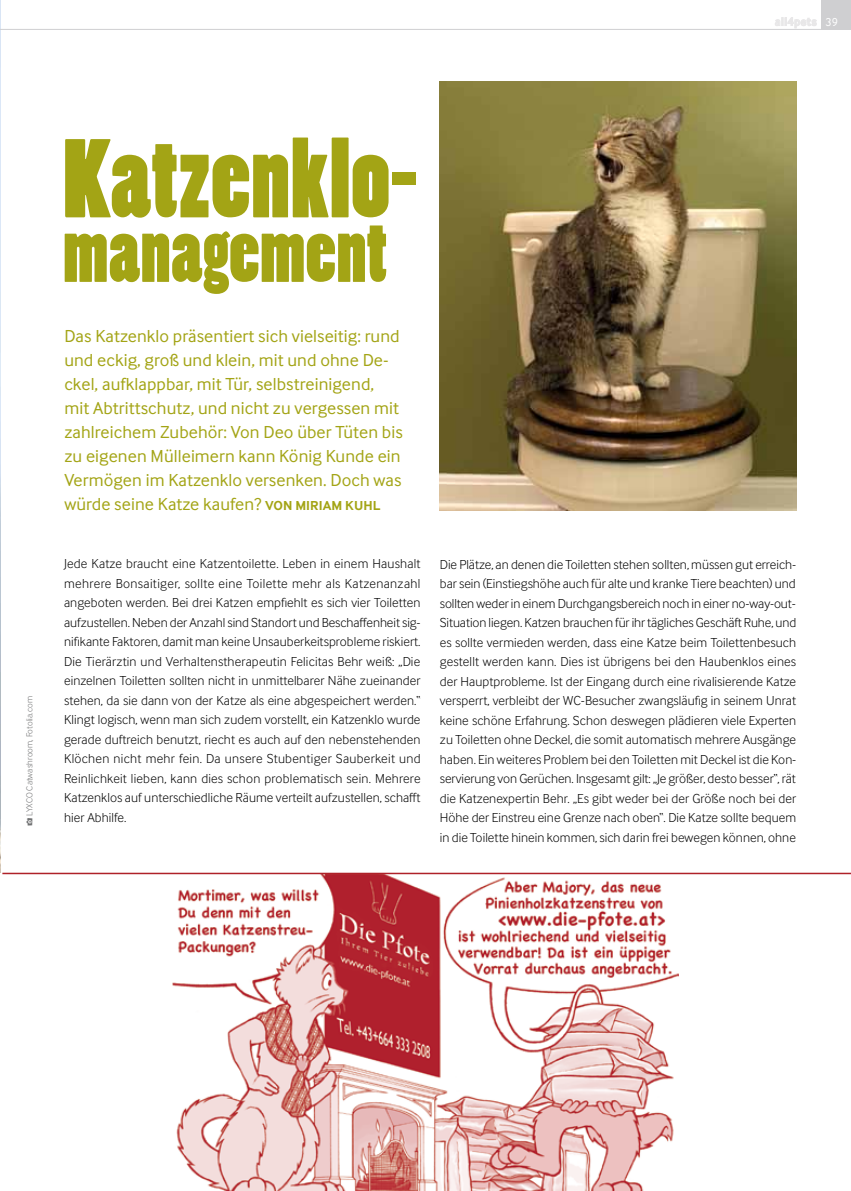
<style>
.page{position:relative;width:851px;height:1191px;background:#fff}
.page>*{position:absolute;margin:0;border:0;box-sizing:border-box;transform-origin:0 0}
.t1{font:104.25px "Poplar Std";letter-spacing:.005em;color:#a3a415}
.t2{font:80.25px "Poplar Std";letter-spacing:.005em;color:#a3a415}
.t3{font:18px/24px "Inter Face Typo";letter-spacing:.005em;color:#a3a415}
.t4{font:300 13.5px/19.5px "Inter Face Typo";letter-spacing:.005em;color:#000;text-align:justify}
.t5{font:300 9px "Inter Face Typo";letter-spacing:.01em;color:#707172}
.s1{font-weight:700;font-size:13.5px}
</style>
<div class="page">
<img style="left:0;top:0;width:1px;height:873px">
<img style="left:173px;top:874px;width:505px;height:317px">
<hr style="left:2px;top:872px;width:848px;height:2px;background:#af2129">
<img style="left:440px;top:81px;width:356px;height:429px">
<div style="left:821px;top:0;width:29px;height:30px;background:#cfcfd1"></div>
<svg style="left:775px;top:17px;width:42px;height:11px"></svg>
<hr style="left:0;top:29px;width:850px;height:1px;background:#cfcfd1">
<p class="t5" style="left:25px;top:815px;width:121px;rotate:-90deg">lyxco catwashroom, Fotolia.com</p>
<h1 class="t1" style="left:63px;top:122px;width:356px">Katzenklo-</h1>
<h2 class="t2" style="left:63px;top:208px;width:325px">management</h2>
<p class="t3" style="left:64px;top:324px;width:340px">Das Katzenklo präsentiert sich vielseitig: rund und eckig, groß und klein, mit und ohne De&shy;ckel, aufklappbar, mit Tür, selbstreinigend, mit Abtrittschutz, und nicht zu vergessen mit zahlreichem Zubehör: Von Deo über Tüten bis zu eigenen Mülleimern kann König Kunde ein Vermögen im Katzenklo versenken. Doch was würde seine Katze kaufen? <span class="s1">VON MIRIAM KUHL</span></p>
<p class="t4" style="left:64px;top:554px;width:358px">Jede Katze braucht eine Katzentoilette. Leben in einem Haushalt mehrere Bonsaitiger, sollte eine Toilette mehr als Katzenanzahl angeboten werden. Bei drei Katzen empfiehlt es sich vier Toiletten aufzustellen. Neben der Anzahl sind Standort und Beschaffenheit sig&shy;nifikante Faktoren, damit man keine Unsauberkeitsprobleme riskiert.<br>Die Tierärztin und Verhaltenstherapeutin Felicitas Behr weiß: „Die einzelnen Toiletten sollten nicht in unmittelbarer Nähe zueinander stehen, da sie dann von der Katze als eine abgespeichert werden.“ Klingt logisch, wenn man sich zudem vorstellt, ein Katzenklo wurde gerade duftreich benutzt, riecht es auch auf den nebenstehenden Klöchen nicht mehr fein. Da unsere Stubentiger Sauberkeit und Reinlichkeit lieben, kann dies schon problematisch sein. Mehrere Katzenklos auf unterschiedliche Räume verteilt aufzustellen, schafft hier Abhilfe.</p>
<p class="t4" style="left:440px;top:554px;width:358px">Die Plätze, an denen die Toiletten stehen sollten, müssen gut erreich&shy;bar sein (Einstiegshöhe auch für alte und kranke Tiere beachten) und sollten weder in einem Durchgangsbereich noch in einer no-way-out-Situation liegen. Katzen brauchen für ihr tägliches Geschäft Ruhe, und es sollte vermieden werden, dass eine Katze beim Toilettenbesuch gestellt werden kann. Dies ist übrigens bei den Haubenklos eines der Hauptprobleme. Ist der Eingang durch eine rivalisierende Katze versperrt, verbleibt der WC-Besucher zwangsläufig in seinem Unrat keine schöne Erfahrung. Schon deswegen plädieren viele Experten zu Toiletten ohne Deckel, die somit automatisch mehrere Ausgänge haben. Ein weiteres Problem bei den Toiletten mit Deckel ist die Kon&shy;servierung von Gerüchen. Insgesamt gilt: „Je größer, desto besser“, rät die Katzenexpertin Behr. „Es gibt weder bei der Größe noch bei der Höhe der Einstreu eine Grenze nach oben“. Die Katze sollte bequem in die Toilette hinein kommen, sich darin frei bewegen können, ohne</p>
</div>
